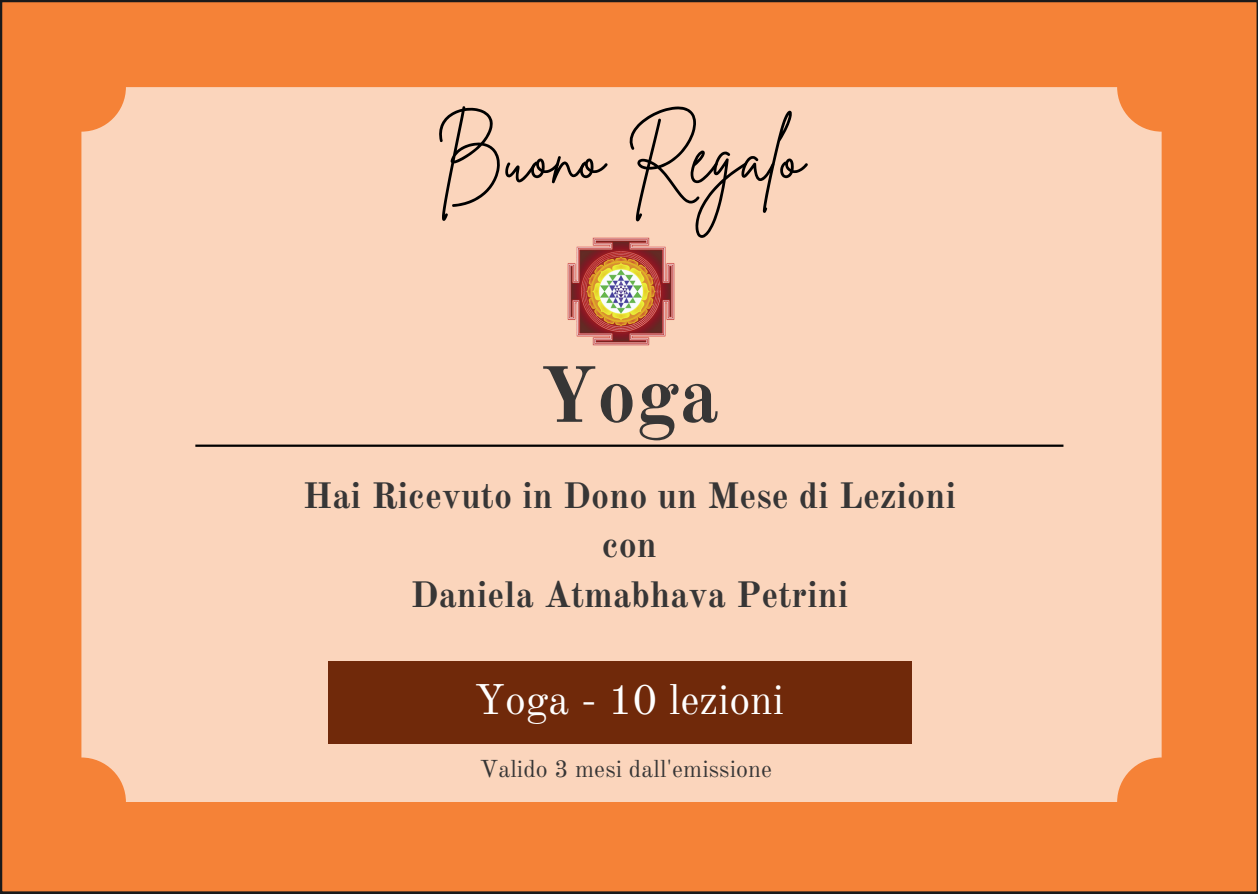
<style>
.page{position:relative;width:1258px;height:894px;background:#fff}
.page>*{position:absolute;margin:0;border:0;box-sizing:border-box;transform-origin:0 0}
.t1{font:700 78px "Old Standard";color:#373636}
.t2{font:72.3px "Brittany Signature";color:#000}
.t3{font:42px "Old Standard";color:#fff}
.t4{font:700 36px "Old Standard";color:#373636}
.t5{font:24px "Old Standard";color:#373636}
</style>
<div class="page">
<div style="left:0;top:0;width:1258px;height:893px;background:#f58237"></div>
<div style="left:81px;top:87px;width:1080px;height:714px;background:#fbd5bc;border-radius:44px"></div>
<hr style="left:195px;top:444px;width:868px;height:2px;background:#000">
<div style="left:328px;top:661px;width:583px;height:82px;background:#70290a"></div>
<img style="left:567px;top:237px;width:108px;height:109px">
<p class="t2" style="left:435px;top:110px;width:370px">Buono Regalo</p>
<p class="t1" style="left:540px;top:347px;width:181px">Yoga</p>
<p class="t4" style="left:303px;top:473px;width:655px">Hai Ricevuto in Dono un Mese di Lezioni</p>
<p class="t4" style="left:602px;top:523px;width:56px">con</p>
<p class="t4" style="left:410px;top:572px;width:439px">Daniela Atmabhava Petrini</p>
<p class="t3" style="left:474px;top:674px;width:311px">Yoga - 10 lezioni</p>
<p class="t5" style="left:480px;top:754px;width:294px">Valido 3 mesi dall'emissione</p>
</div>
